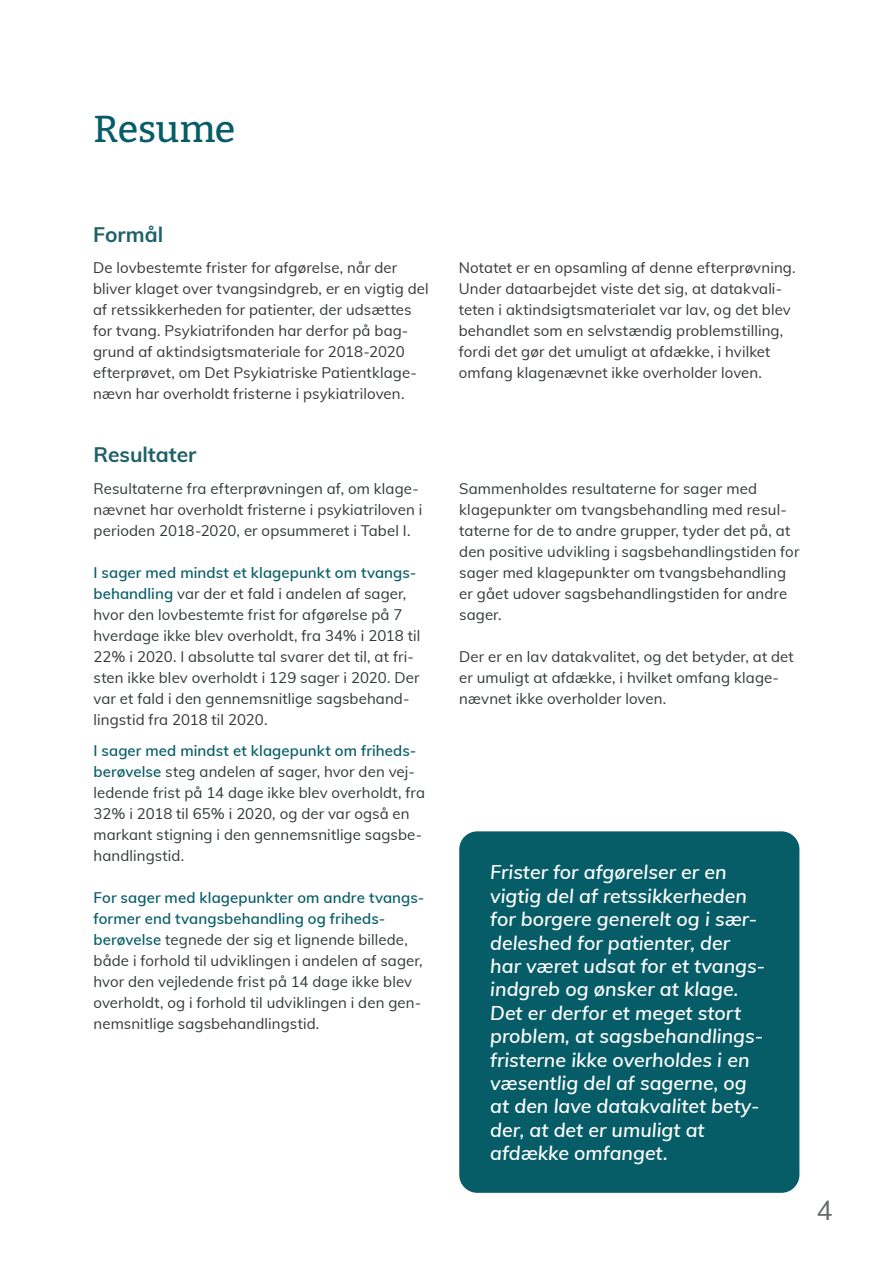
<style>
.page{position:relative;width:893px;height:1263px;background:#fff}
.page>*{position:absolute;margin:0;border:0;box-sizing:border-box;transform-origin:0 0}
._1_Rubrik_afsnit{font:100 37.5px "Bitter";letter-spacing:-.005em;color:#075d67}
.t1{font:27px "Muli";color:#666a6b}
._3_Brød{font:700 21px "Muli";color:#1e6069}
.Markerede_bokse{font:italic 600 19.5px/23.4px "Muli";color:#fff}
._3_Brød-2{font:15px/21px "Muli";letter-spacing:.005em;color:#323738}
._3_Brød-3{font:15px/21px "Muli";letter-spacing:.01em;color:#333638}
.s1{font-weight:600;color:#075d67}
</style>
<div class="page">
<div style="left:459px;top:831px;width:340px;height:362px;background:#075d67;border-radius:18px"></div>
<p class="_1_Rubrik_afsnit" style="left:94px;top:105px;width:143px">Resume</p>
<p class="_3_Brød" style="left:93px;top:219px;width:72px">Formål</p>
<p class="_3_Brød-3" style="left:93px;top:256px;width:337px">De lovbestemte frister for afgørelse, når der bliver klaget over tvangsindgreb, er en vigtig del af retssikkerheden for patienter, der udsættes for tvang. Psykiatrifonden har derfor på bag&shy;grund af aktindsigtsmateriale for 2018-2020 efterprøvet, om Det Psykiatriske Patientklage&shy;nævn har overholdt fristerne i psykiatriloven.</p>
<p class="_3_Brød-3" style="left:459px;top:256px;width:338px">Notatet er en opsamling af denne efterprøvning.<br>Under dataarbejdet viste det sig, at datakvali&shy;teten i aktindsigtsmaterialet var lav, og det blev behandlet som en selvstændig problemstilling, fordi det gør det umuligt at afdække, i hvilket omfang klagenævnet ikke overholder loven.</p>
<p class="_3_Brød" style="left:94px;top:439px;width:104px">Resultater</p>
<p class="_3_Brød-2" style="left:94px;top:477px;width:330px">Resultaterne fra efterprøvningen af, om klage&shy;nævnet har overholdt fristerne i psykiatriloven i perioden 2018-2020, er opsummeret i Tabel I.</p>
<p class="_3_Brød-2" style="left:94px;top:561px;width:328px"><span class="s1">I sager med mindst et klagepunkt om tvangs&shy;behandling</span> var der et fald i andelen af sager, hvor den lovbestemte frist for afgørelse på 7 hverdage ikke blev overholdt, fra 34% i 2018 til 22% i 2020. I absolutte tal svarer det til, at fri&shy;sten ikke blev overholdt i 129 sager i 2020. Der var et fald i den gennemsnitlige sagsbehand&shy;lingstid fra 2018 til 2020.</p>
<p class="_3_Brød-2" style="left:94px;top:739px;width:333px"><span class="s1">I sager med mindst et klagepunkt om friheds&shy;berøvelse</span> steg andelen af sager, hvor den vej&shy;ledende frist på 14 dage ikke blev overholdt, fra 32% i 2018 til 65% i 2020, og der var også en markant stigning i den gennemsnitlige sagsbe&shy;handlingstid.</p>
<p class="_3_Brød-2" style="left:94px;top:886px;width:332px"><span class="s1">For sager med klagepunkter om andre tvangs&shy;former end tvangsbehandling og friheds&shy;berøvelse</span> tegnede der sig et lignende billede, både i forhold til udviklingen i andelen af sager, hvor den vejledende frist på 14 dage ikke blev overholdt, og i forhold til udviklingen i den gen&shy;nemsnitlige sagsbehandlingstid.</p>
<p class="_3_Brød-2" style="left:459px;top:477px;width:342px">Sammenholdes resultaterne for sager med klagepunkter om tvangsbehandling med resul&shy;taterne for de to andre grupper, tyder det på, at den positive udvikling i sagsbehandlingstiden for sager med klagepunkter om tvangsbehandling er gået udover sagsbehandlingstiden for andre sager.</p>
<p class="_3_Brød-2" style="left:459px;top:645px;width:336px">Der er en lav datakvalitet, og det betyder, at det er umuligt at afdække, i hvilket omfang klage&shy;nævnet ikke overholder loven.</p>
<p class="Markerede_bokse" style="left:490px;top:860px;width:277px">Frister for afgørelser er en vigtig del af retssikkerheden for borgere generelt og i sær&shy;deleshed for patienter, der har været udsat for et tvangs&shy;indgreb og ønsker at klage.<br>Det er derfor et meget stort problem, at sagsbehandlings&shy;fristerne ikke overholdes i en væsentlig del af sagerne, og at den lave datakvalitet bety&shy;der, at det er umuligt at afdække omfanget.</p>
<h2 class="t1" style="left:816px;top:1190px;width:18px">4</h2>
</div>
